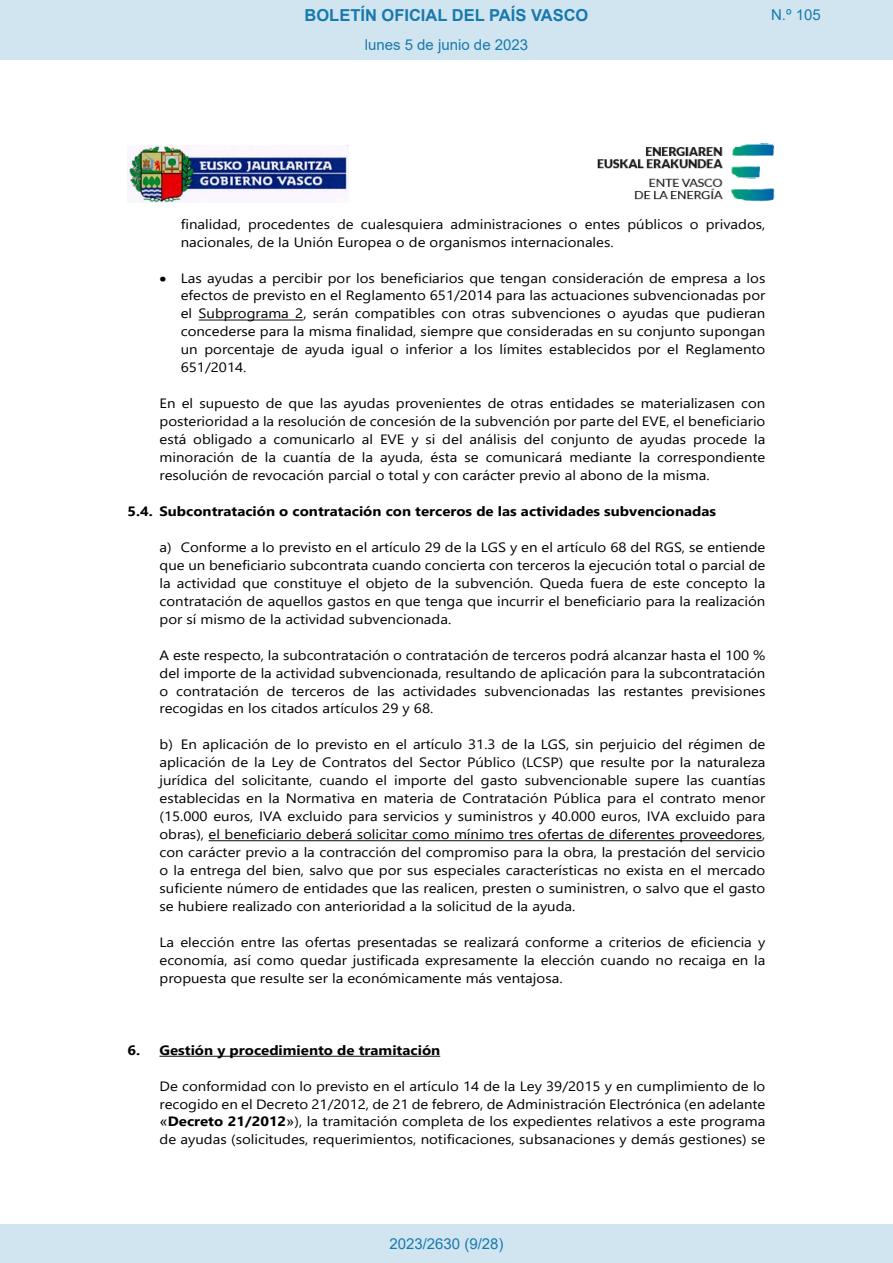
<style>
.page{position:relative;width:893px;height:1263px;background:#fff}
.page>*{position:absolute;margin:0;border:0;box-sizing:border-box;transform-origin:0 0}
.t1{font:700 16.5px "Arial";color:#1879ad}
.Paginacion_Centro{font:15px "Arial";color:#1879ad}
.t2{font:13.5px/18px "Segoe UI";color:#000;text-align:justify;scale:1.11 1}
.t3{font:700 13.5px "Segoe UI";color:#000;scale:1.11 1}
.s1{font-family:"Arial"}
.s2{font-weight:700}
</style>
<div class="page">
<img style="left:128px;top:146px;width:221px;height:56px">
<img style="left:598px;top:144px;width:176px;height:58px">
<hr style="left:199px;top:320px;width:104px;height:1px;background:#000">
<hr style="left:209px;top:840px;width:553px;height:1px;background:#000">
<hr style="left:160px;top:1056px;width:280px;height:1px;background:#000">
<div style="left:0;top:0;width:893px;height:60px;background:#d0e5f0"></div>
<div style="left:0;top:1225px;width:893px;height:38px;background:#d0e5f0"></div>
<p class="t1" style="left:305px;top:3px;width:285px">BOLETÍN OFICIAL DEL PAÍS VASCO</p>
<p class="Paginacion_Centro" style="left:771px;top:5px;width:51px">N.º 105</p>
<p class="Paginacion_Centro" style="left:365px;top:35px;width:165px">lunes 5 de junio de 2023</p>
<p class="t2" style="left:181px;top:214px;width:528px">finalidad, procedentes de cualesquiera administraciones o entes públicos o privados, nacionales, de la Unión Europea o de organismos internacionales.</p>
<p class="t2" style="left:181px;top:268px;width:528px;text-indent:-21px">• Las ayudas a percibir por los beneficiarios que tengan consideración de empresa a los efectos de previsto en el Reglamento 651/2014 para las actuaciones subvencionadas por el Subprograma 2, serán compatibles con otras subvenciones o ayudas que pudieran concederse para la misma finalidad, siempre que consideradas en su conjunto supongan un porcentaje de ayuda igual o inferior a los límites establecidos por el Reglamento 651/2014.</p>
<p class="t2" style="left:160px;top:393px;width:547px">En el supuesto de que las ayudas provenientes de otras entidades se materializasen con posterioridad a la resolución de concesión de la subvención por parte del EVE, el beneficiario está obligado a comunicarlo al EVE y si del análisis del conjunto de ayudas procede la minoración de la cuantía de la ayuda, ésta se comunicará mediante la correspondiente resolución de revocación parcial o total y con carácter previo al abono de la misma.</p>
<p class="t3" style="left:128px;top:498px;width:532px">5.4. Subcontratación o contratación con terceros de las actividades subvencionadas</p>
<p class="t2" style="left:160px;top:537px;width:547px">a) Conforme a lo previsto en el artículo 29 de la LGS y en el artículo 68 del RGS, se entiende que un beneficiario subcontrata cuando concierta con terceros la ejecución total o parcial de la actividad que constituye el objeto de la subvención. Queda fuera de este concepto la contratación de aquellos gastos en que tenga que incurrir el beneficiario para la realización por sí mismo de la actividad subvencionada.</p>
<p class="t2" style="left:160px;top:645px;width:547px">A este respecto, la subcontratación o contratación de terceros podrá alcanzar hasta el 100 % del importe de la actividad subvencionada, resultando de aplicación para la subcontratación o contratación de terceros de las actividades subvencionadas las restantes previsiones recogidas en los citados artículos 29 y 68.</p>
<p class="t2" style="left:160px;top:734px;width:547px">b) En aplicación de lo previsto en el artículo 31.3 de la LGS, sin perjuicio del régimen de aplicación de la Ley de Contratos del Sector Público (LCSP) que resulte por la naturaleza jurídica del solicitante, cuando el importe del gasto subvencionable supere las cuantías establecidas en la Normativa en materia de Contratación Pública para el contrato menor (15.000 euros, IVA excluido para servicios y suministros y 40.000 euros, IVA excluido para obras), el beneficiario deberá solicitar como mínimo tres ofertas de diferentes proveedores, con carácter previo a la contracción del compromiso para la obra, la prestación del servicio o la entrega del bien, salvo que por sus especiales características no exista en el mercado suficiente número de entidades que las realicen, presten o suministren, o salvo que el gasto se hubiere realizado con anterioridad a la solicitud de la ayuda.</p>
<p class="t2" style="left:160px;top:932px;width:547px">La elección entre las ofertas presentadas se realizará conforme a criterios de eficiencia y economía, así como quedar justificada expresamente la elección cuando no recaiga en la propuesta que resulte ser la económicamente más ventajosa.</p>
<p class="t3" style="left:128px;top:1037px;width:283px">6. Gestión y procedimiento de tramitación</p>
<p class="t2" style="left:160px;top:1075px;width:547px">De conformidad con lo previsto en el artículo 14 de la Ley 39/2015 y en cumplimiento de lo recogido en el Decreto 21/2012, de 21 de febrero, de Administración Electrónica (en adelante <span class="s1">«</span><span class="s2">Decreto 21/2012</span><span class="s1">»</span>), la tramitación completa de los expedientes relativos a este programa de ayudas (solicitudes, requerimientos, notificaciones, subsanaciones y demás gestiones) se</p>
<p class="Paginacion_Centro" style="left:389px;top:1234px;width:116px">2023/2630 (9/28)</p>
</div>
